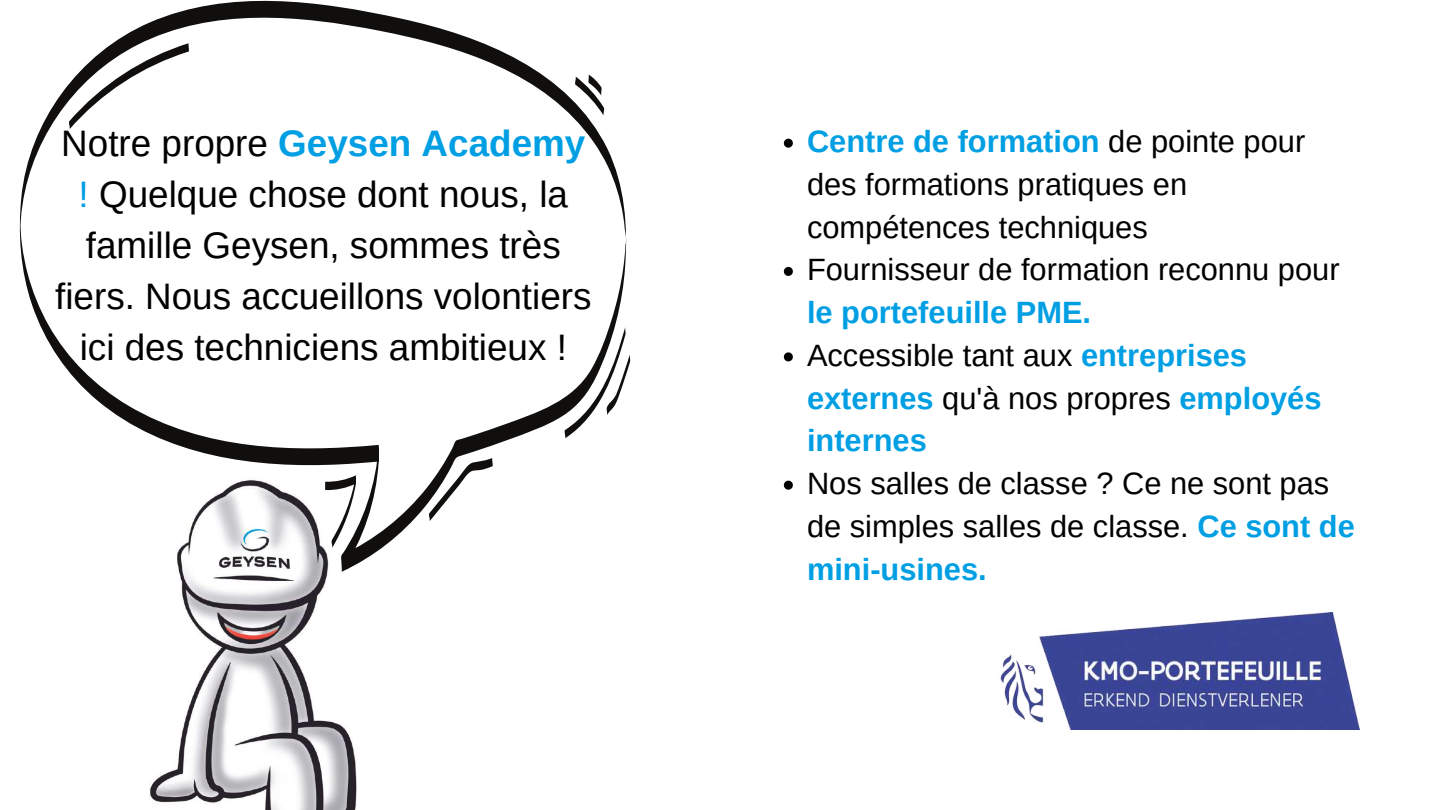
<style>
.page{position:relative;width:1440px;height:810px;background:#fff}
.page>*{position:absolute;margin:0;border:0;box-sizing:border-box;transform-origin:0 0}
.t1{font:36.8px/51px "Arimo";color:#000;text-align:center}
.t2{font:30.8px/42.8px "Arimo";color:#000}
.t3{font:700 30.8px/42.8px "Arimo";color:#009fe3}
.s1{font-weight:700;color:#009fe3}
.s2{color:#009fe3}
.s3{font-weight:400;color:#000}
</style>
<div class="page">
<img style="left:149px;top:572px;width:208px;height:238px">
<svg style="left:19px;top:0;width:608px;height:572px"></svg>
<svg style="left:68px;top:43px;width:122px;height:86px"></svg>
<svg style="left:564px;top:327px;width:67px;height:111px"></svg>
<svg style="left:325px;top:475px;width:31px;height:73px"></svg>
<svg style="left:428px;top:458px;width:65px;height:63px"></svg>
<svg style="left:574px;top:75px;width:31px;height:41px"></svg>
<img style="left:1000px;top:613px;width:359px;height:116px">
<svg style="left:784px;top:139px;width:9px;height:9px"></svg>
<svg style="left:784px;top:267px;width:9px;height:9px"></svg>
<svg style="left:784px;top:352px;width:9px;height:9px"></svg>
<svg style="left:784px;top:481px;width:9px;height:9px"></svg>
<p class="t1" style="left:55px;top:117px;width:538px">Notre propre <span class="s1">Geysen Academy </span><span class="s2">!</span> Quelque chose dont nous, la famille Geysen, sommes très fiers. Nous accueillons volontiers ici des techniciens ambitieux !</p>
<p class="t2" style="left:807px;top:120px;width:534px"><span class="s1">Centre de formation</span> de pointe pour des formations pratiques en compétences techniques<br>Fournisseur de formation reconnu pour</p>
<p class="t3" style="left:807px;top:291px;width:516px">le portefeuille PME.<br><span class="s3">Accessible tant aux</span> entreprises externes <span class="s3">qu'à nos propres</span> employés internes</p>
<p class="t2" style="left:807px;top:462px;width:549px">Nos salles de classe ? Ce ne sont pas de simples salles de classe. <span class="s1">Ce sont de mini-usines.</span></p>
</div>
